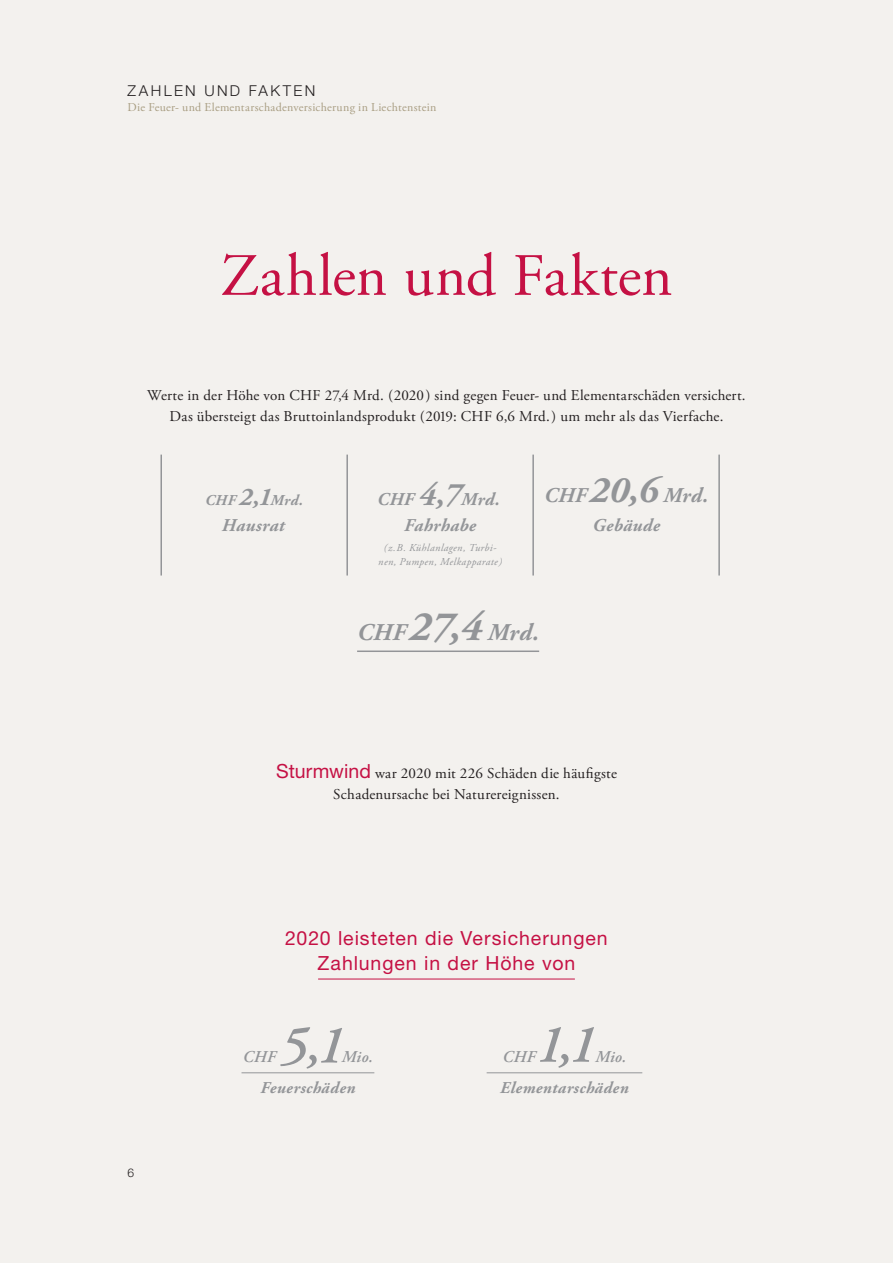
<style>
.page{position:relative;width:893px;height:1263px;background:#f3f1ee}
.page>*{position:absolute;margin:0;border:0;box-sizing:border-box;transform-origin:0 0}
.t1{font:60px "Adobe Garamond Pro";letter-spacing:.005em;color:#c51144}
.t2{font:italic 600 54px "Adobe Garamond Pro";color:#939598}
.t3{font:italic 700 24px "Adobe Garamond Pro";letter-spacing:.015em;color:#939598}
.t4{font:italic 700 21px "Adobe Garamond Pro";letter-spacing:.015em;color:#939598}
.t5{font:19.5px/25.5px "Helvetica Neue LT Std";letter-spacing:.045em;color:#c51144;text-align:center}
.t6{font:italic 700 18px "Adobe Garamond Pro";letter-spacing:.015em;color:#939598}
.t7{font:italic 700 16.5px "Adobe Garamond Pro";letter-spacing:.025em;color:#939598}
.t8{font:italic 600 16.5px "Adobe Garamond Pro";letter-spacing:.015em;color:#939598}
.t9{font:15px/21px "Adobe Garamond Pro";letter-spacing:.015em;color:#231f20;text-align:center}
.t10{font:300 15px "Helvetica Neue LT Std";color:#231f20}
.t11{font:italic 700 15px "Adobe Garamond Pro";letter-spacing:.025em;color:#939598}
.t12{font:12px "Adobe Garamond Pro";letter-spacing:.02em;color:#a99e83}
.t13{font:300 12px "Helvetica Neue LT Std";color:#231f20}
.t14{font:italic 10.5px/13.5px "Adobe Garamond Pro";letter-spacing:.035em;color:#939598;text-align:center}
.s1{font-size:25.5px}
.s2{font-size:33px}
.s3{font-size:37.5px}
.s4{font-size:42px}
.s5{font-family:"Helvetica Neue LT Std";font-size:19.5px;color:#c51144}
</style>
<div class="page">
<hr style="left:318px;top:979px;width:257px;height:1px;background:#c51144">
<hr style="left:241px;top:1072px;width:133px;height:1px;background:#939598">
<hr style="left:487px;top:1072px;width:155px;height:1px;background:#939598">
<hr style="left:718px;top:455px;width:2px;height:120px;background:#939598">
<hr style="left:346px;top:455px;width:2px;height:120px;background:#939598">
<hr style="left:532px;top:455px;width:2px;height:120px;background:#939598">
<hr style="left:160px;top:455px;width:2px;height:120px;background:#939598">
<hr style="left:357px;top:650px;width:182px;height:2px;background:#939598">
<p class="t10" style="left:128px;top:81px;width:24px">ZAHLEN</p>
<p class="t10" style="left:204px;top:81px;width:13px">UND</p>
<p class="t10" style="left:249px;top:81px;width:22px">FAKTEN</p>
<p class="t12" style="left:128px;top:100px;width:310px">Die Feuer- und Elementarschadenversicherung in Liechtenstein</p>
<h1 class="t1" style="left:220px;top:240px;width:454px">Zahlen und Fakten</h1>
<p class="t9" style="left:147px;top:385px;width:600px">Werte in der Höhe von CHF 27,4 Mrd. (2020 ) sind gegen Feuer- und Elementarschäden versichert.<br>Das übersteigt das Bruttoinlandsprodukt (2019: CHF 6,6 Mrd. ) um mehr als das Vierfache.</p>
<p class="t11" style="left:205px;top:492px;width:99px">CHF <span class="s1">2,1</span>Mrd.</p>
<p class="t6" style="left:377px;top:489px;width:124px">CHF <span class="s2">4,7</span>Mrd.</p>
<h3 class="t4" style="left:544px;top:483px;width:166px">CHF<span class="s3">20,6</span> Mrd.</h3>
<p class="t6" style="left:222px;top:515px;width:64px">Hausrat</p>
<p class="t6" style="left:404px;top:515px;width:73px">Fahrhabe</p>
<p class="t6" style="left:592px;top:515px;width:69px">Gebäude</p>
<p class="t14" style="left:378px;top:541px;width:125px">(z.B. Kühlanlagen, Turbi&shy;nen, Pumpen, Melkapparate)</p>
<h3 class="t3" style="left:357px;top:619px;width:184px">CHF<span class="s4">27,4</span> Mrd.</h3>
<p class="t9" style="left:276px;top:763px;width:342px"><span class="s5">Sturmwind</span> war 2020 mit 226 Schäden die häufigste<br>Schadenursache bei Naturereignissen.</p>
<h3 class="t5" style="left:285px;top:925px;width:324px">2020 leisteten die Versicherungen<br>Zahlungen in der Höhe von</h3>
<p class="t13" style="left:128px;top:1165px;width:8px">6</p>
<h2 class="t2" style="left:280px;top:1014px;width:62px">5,1</h2>
<p class="t8" style="left:243px;top:1048px;width:35px">CHF</p>
<p class="t8" style="left:342px;top:1048px;width:33px">Mio.</p>
<p class="t7" style="left:260px;top:1078px;width:97px">Feuerschäden</p>
<h2 class="t2" style="left:540px;top:1013px;width:54px">1,1</h2>
<p class="t8" style="left:502px;top:1047px;width:35px">CHF</p>
<p class="t8" style="left:595px;top:1047px;width:33px">Mio.</p>
<p class="t7" style="left:500px;top:1078px;width:130px">Elementarschäden</p>
</div>
